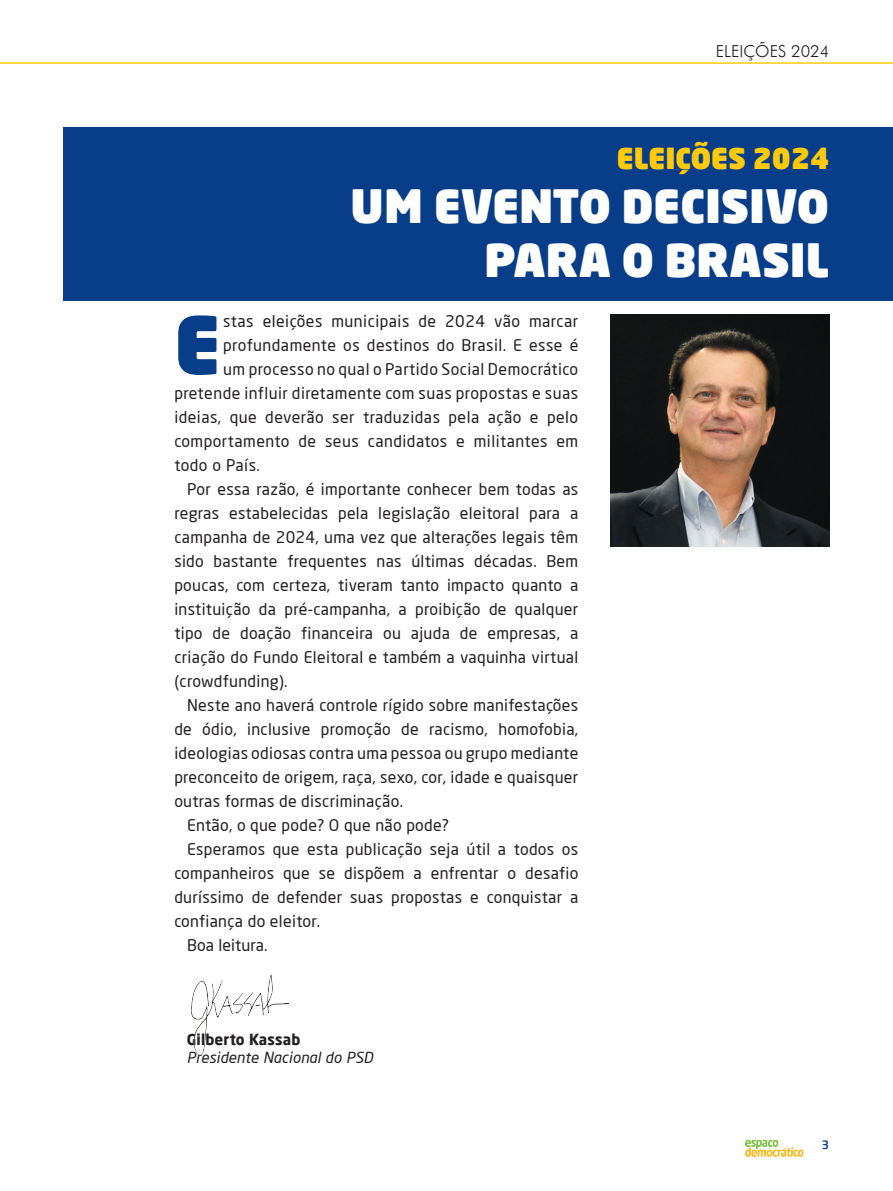
<style>
.page{position:relative;width:893px;height:1191px;background:#fff}
.page>*{position:absolute;margin:0;border:0;box-sizing:border-box;transform-origin:0 0}
.t1{font:900 78px "Neo Sans Pro";color:#083e89}
.t2{font:900 45px/54px "Neo Sans Pro";color:#fff;text-align:right}
.t3{font:900 28.5px "Neo Sans Pro";color:#feca0a}
.t4{font:300 16.5px "Futura BT";color:#231f20}
.t5{font:15.9px/24px "Neo Sans Pro";letter-spacing:.02em;color:#231f20;text-align:justify}
.t6{font:italic 15px "Neo Sans Pro";letter-spacing:.01em;color:#231f20}
.t7{font:700 15px "Neo Sans Pro";letter-spacing:.01em;color:#231f20}
.t8{font:500 11.55px "Neo Sans Pro";color:#083e89}
</style>
<div class="page">
<img style="left:745px;top:1139px;width:59px;height:17px">
<hr style="left:0;top:62px;width:893px;height:2px;background:#feca0a">
<div style="left:64px;top:128px;width:829px;height:173px;background:#083e89"></div>
<img style="left:610px;top:314px;width:219px;height:232px">
<img style="left:191px;top:974px;width:98px;height:82px">
<p class="t4" style="left:716px;top:41px;width:115px">ELEIÇÕES 2024</p>
<p class="t3" style="left:617px;top:140px;width:214px">ELEIÇÕES 2024</p>
<p class="t2" style="left:350px;top:178px;width:480px">UM EVENTO DECISIVO<br>PARA O BRASIL</p>
<p class="t5" style="left:223px;top:308px;width:357px">stas eleições municipais de 2024 vão marcar</p>
<p class="t5" style="left:223px;top:332px;width:357px">profundamente os destinos do Brasil. E esse é</p>
<p class="t5" style="left:223px;top:356px;width:357px">um processo no qual o Partido Social Democrático</p>
<p class="t5" style="left:174px;top:380px;width:405px">pretende influir diretamente com suas propostas e suas</p>
<p class="t5" style="left:174px;top:404px;width:405px">ideias, que deverão ser traduzidas pela ação e pelo</p>
<p class="t5" style="left:174px;top:428px;width:405px">comportamento de seus candidatos e militantes em</p>
<p class="t5" style="left:174px;top:452px;width:87px">todo o País.</p>
<p class="t5" style="left:174px;top:476px;width:405px;text-indent:13px">Por essa razão, é importante conhecer bem todas as regras estabelecidas pela legislação eleitoral para a campanha de 2024, uma vez que alterações legais têm sido bastante frequentes nas últimas décadas. Bem poucas, com certeza, tiveram tanto impacto quanto a instituição da pré-campanha, a proibição de qualquer tipo de doação financeira ou ajuda de empresas, a criação do Fundo Eleitoral e também a vaquinha virtual (crowdfunding).</p>
<p class="t5" style="left:174px;top:692px;width:405px;text-indent:13px">Neste ano haverá controle rígido sobre manifestações de ódio, inclusive promoção de racismo, homofobia, ideologias odiosas contra uma pessoa ou grupo mediante preconceito de origem, raça, sexo, cor, idade e quaisquer outras formas de discriminação.</p>
<p class="t5" style="left:187px;top:812px;width:264px">Então, o que pode? O que não pode?</p>
<p class="t5" style="left:174px;top:836px;width:405px;text-indent:13px">Esperamos que esta publicação seja útil a todos os companheiros que se dispõem a enfrentar o desafio duríssimo de defender suas propostas e conquistar a confiança do eleitor.</p>
<p class="t5" style="left:187px;top:932px;width:82px">Boa leitura.</p>
<p class="t1" style="left:174px;top:293px;width:48px">E</p>
<p class="t7" style="left:187px;top:1030px;width:115px">Gilberto Kassab</p>
<p class="t6" style="left:187px;top:1048px;width:188px">Presidente Nacional do PSD</p>
<p class="t8" style="left:822px;top:1137px;width:9px">3</p>
</div>
